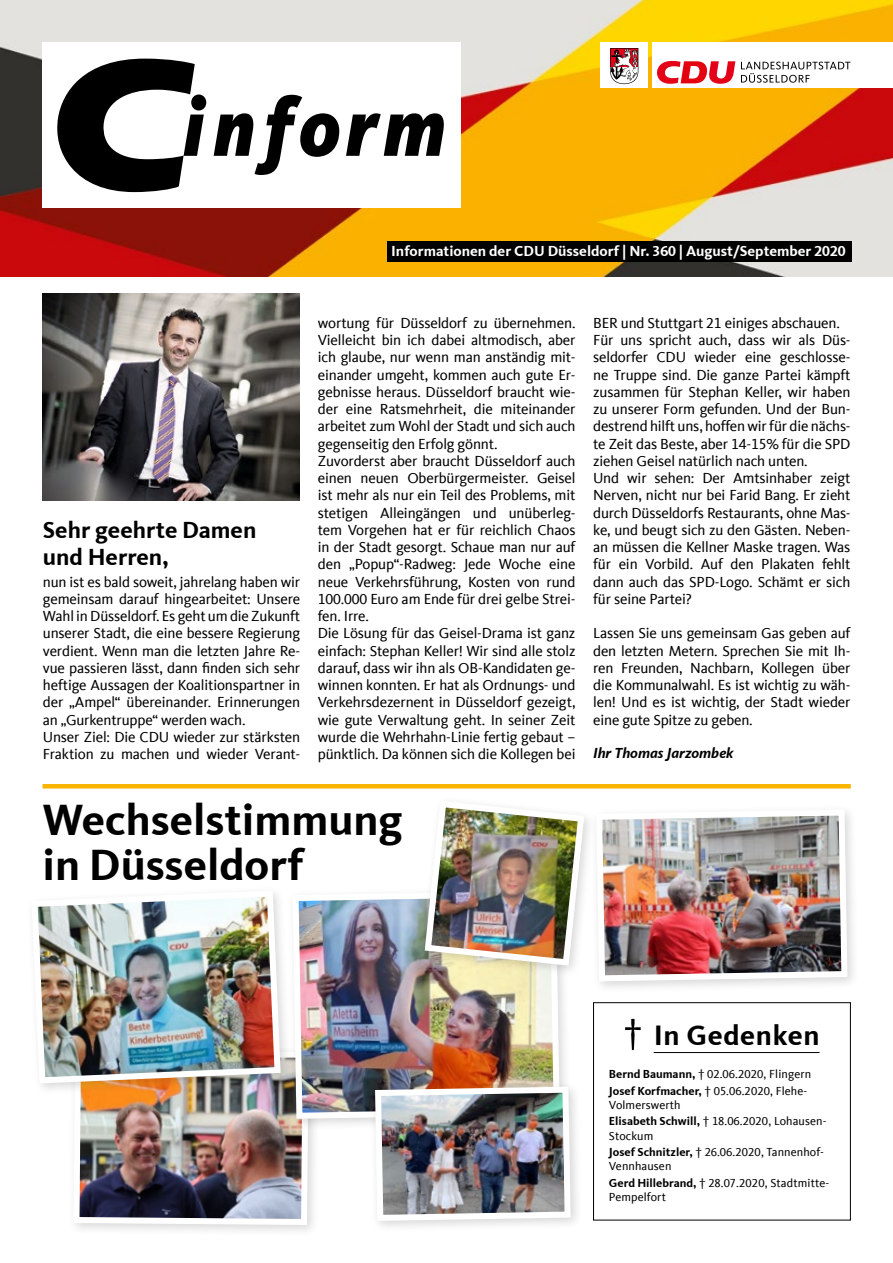
<style>
.page{position:relative;width:893px;height:1263px;background:#fff}
.page>*{position:absolute;margin:0;border:0;box-sizing:border-box;transform-origin:0 0}
.t1{font:700 45px/45px "CDU Kievit Tab";color:#000}
.t2{font:700 28.95px "CDU Kievit Tab";letter-spacing:.02em;color:#000}
.t3{font:700 24px/27px "CDU Kievit Tab";color:#000}
.t4{font:15px/17.2px "CDU Kievit Tab";letter-spacing:-.01em;color:#000}
.t5{font:700 15px "CDU Kievit Tab";color:#fff}
.t6{font:italic 700 15px "CDU Kievit Tab";color:#000}
.t7{font:12px/16.5px "CDU Kievit Tab";letter-spacing:.01em;color:#000}
.s1{font-weight:700}
</style>
<div class="page">
<img style="left:0;top:0;width:893px;height:276px">
<div style="left:388px;top:241px;width:464px;height:21px;background:#000"></div>
<div style="left:601px;top:43px;width:47px;height:45px;background:#fff"></div>
<svg style="left:610px;top:48px;width:28px;height:36px"></svg>
<div style="left:653px;top:43px;width:240px;height:45px;background:#fff"></div>
<svg style="left:657px;top:61px;width:78px;height:23px"></svg>
<svg style="left:741px;top:62px;width:109px;height:21px"></svg>
<div style="left:43px;top:43px;width:418px;height:165px;background:#fff"></div>
<svg style="left:57px;top:59px;width:149px;height:133px"></svg>
<svg style="left:214px;top:95px;width:125px;height:80px"></svg>
<svg style="left:346px;top:113px;width:98px;height:43px"></svg>
<hr style="left:43px;top:784px;width:808px;height:4px;background:#fab300">
<img style="left:43px;top:293px;width:257px;height:207px">
<div style="left:593px;top:1002px;width:258px;height:218px;border:1px solid #000"></div>
<hr style="left:654px;top:1052px;width:165px;height:1px;background:#000">
<svg style="left:625px;top:1019px;width:16px;height:31px"></svg>
<img style="left:0;top:0;width:1px;height:69px">
<div style="left:67px;top:1043px;width:254px;height:194px;background:#fbfbfb"></div>
<img style="left:76px;top:1095px;width:236px;height:133px">
<img style="left:596px;top:812px;width:254px;height:172px">
<div style="left:286px;top:884px;width:286px;height:247px;background:#000;opacity:.16"></div>
<img style="left:289px;top:887px;width:274px;height:235px">
<div style="left:419px;top:795px;width:177px;height:182px;background:#000;opacity:.16"></div>
<img style="left:421px;top:797px;width:167px;height:172px">
<div style="left:25px;top:884px;width:268px;height:211px;background:#000;opacity:.16"></div>
<img style="left:28px;top:887px;width:256px;height:199px">
<div style="left:369px;top:1080px;width:214px;height:153px;background:#000;opacity:.16"></div>
<img style="left:372px;top:1083px;width:202px;height:141px">
<p class="t5" style="left:391px;top:242px;width:456px">Informationen der CDU Düsseldorf | Nr. 360 | August/September 2020</p>
<h3 class="t3" style="left:43px;top:516px;width:215px">Sehr geehrte Damen und Herren,</h3>
<p class="t4" style="left:43px;top:573px;width:259px">nun ist es bald soweit, jahrelang haben wir gemeinsam darauf hingearbeitet: Unsere Wahl in Düsseldorf. Es geht um die Zukunft unserer Stadt, die eine bessere Regierung verdient. Wenn man die letzten Jahre Re&shy;vue passieren lässt, dann finden sich sehr heftige Aussagen der Koalitionspartner in der „Ampel“ übereinander. Erinnerungen an „Gurkentruppe“ werden wach.<br>Unser Ziel: Die CDU wieder zur stärksten Fraktion zu machen und wieder Verant-</p>
<p class="t4" style="left:318px;top:314px;width:259px">wortung für Düsseldorf zu übernehmen.<br>Vielleicht bin ich dabei altmodisch, aber ich glaube, nur wenn man anständig mit&shy;einander umgeht, kommen auch gute Er&shy;gebnisse heraus. Düsseldorf braucht wie&shy;der eine Ratsmehrheit, die miteinander arbeitet zum Wohl der Stadt und sich auch gegenseitig den Erfolg gönnt.<br>Zuvorderst aber braucht Düsseldorf auch einen neuen Oberbürgermeister. Geisel ist mehr als nur ein Teil des Problems, mit stetigen Alleingängen und unüberleg&shy;tem Vorgehen hat er für reichlich Chaos in der Stadt gesorgt. Schaue man nur auf den „Popup“-Radweg: Jede Woche eine neue Verkehrsführung, Kosten von rund 100.000 Euro am Ende für drei gelbe Strei&shy;fen. Irre.<br>Die Lösung für das Geisel-Drama ist ganz einfach: Stephan Keller! Wir sind alle stolz darauf, dass wir ihn als OB-Kandidaten ge&shy;winnen konnten. Er hat als Ordnungs- und Verkehrsdezernent in Düsseldorf gezeigt, wie gute Verwaltung geht. In seiner Zeit wurde die Wehrhahn-Linie fertig gebaut – pünktlich. Da können sich die Kollegen bei</p>
<p class="t4" style="left:593px;top:314px;width:259px">BER und Stuttgart 21 einiges abschauen.<br>Für uns spricht auch, dass wir als Düs&shy;seldorfer CDU wieder eine geschlosse&shy;ne Truppe sind. Die ganze Partei kämpft zusammen für Stephan Keller, wir haben zu unserer Form gefunden. Und der Bun&shy;destrend hilft uns, hoffen wir für die nächs&shy;te Zeit das Beste, aber 14-15% für die SPD ziehen Geisel natürlich nach unten.<br>Und wir sehen: Der Amtsinhaber zeigt Nerven, nicht nur bei Farid Bang. Er zieht durch Düsseldorfs Restaurants, ohne Mas&shy;ke, und beugt sich zu den Gästen. Neben&shy;an müssen die Kellner Maske tragen. Was für ein Vorbild. Auf den Plakaten fehlt dann auch das SPD-Logo. Schämt er sich für seine Partei?</p>
<p class="t4" style="left:593px;top:625px;width:259px;text-align:justify">Lassen Sie uns gemeinsam Gas geben auf den letzten Metern. Sprechen Sie mit Ih&shy;ren Freunden, Nachbarn, Kollegen über die Kommunalwahl. Es ist wichtig zu wäh&shy;len! Und es ist wichtig, der Stadt wieder eine gute Spitze zu geben.</p>
<p class="t6" style="left:593px;top:744px;width:142px">Ihr Thomas Jarzombek</p>
<h1 class="t1" style="left:43px;top:798px;width:362px">Wechselstimmung in Düsseldorf</h1>
<h2 class="t2" style="left:654px;top:1018px;width:167px">In Gedenken</h2>
<p class="t7" style="left:609px;top:1066px;width:204px"><span class="s1">Bernd Baumann,</span> † 02.06.2020, Flingern<br><span class="s1">Josef Korfmacher,</span> † 05.06.2020, Flehe-</p>
<p class="t7" style="left:609px;top:1097px;width:219px">Volmerswerth<br><span class="s1">Elisabeth Schwill,</span> † 18.06.2020, Lohausen-</p>
<p class="t7" style="left:609px;top:1127px;width:217px">Stockum<br><span class="s1">Josef Schnitzler,</span> † 26.06.2020, Tannenhof-</p>
<p class="t7" style="left:609px;top:1158px;width:222px">Vennhausen<br><span class="s1">Gerd Hillebrand,</span> † 28.07.2020, Stadtmitte-</p>
<p class="t7" style="left:609px;top:1189px;width:59px">Pempelfort</p>
</div>
